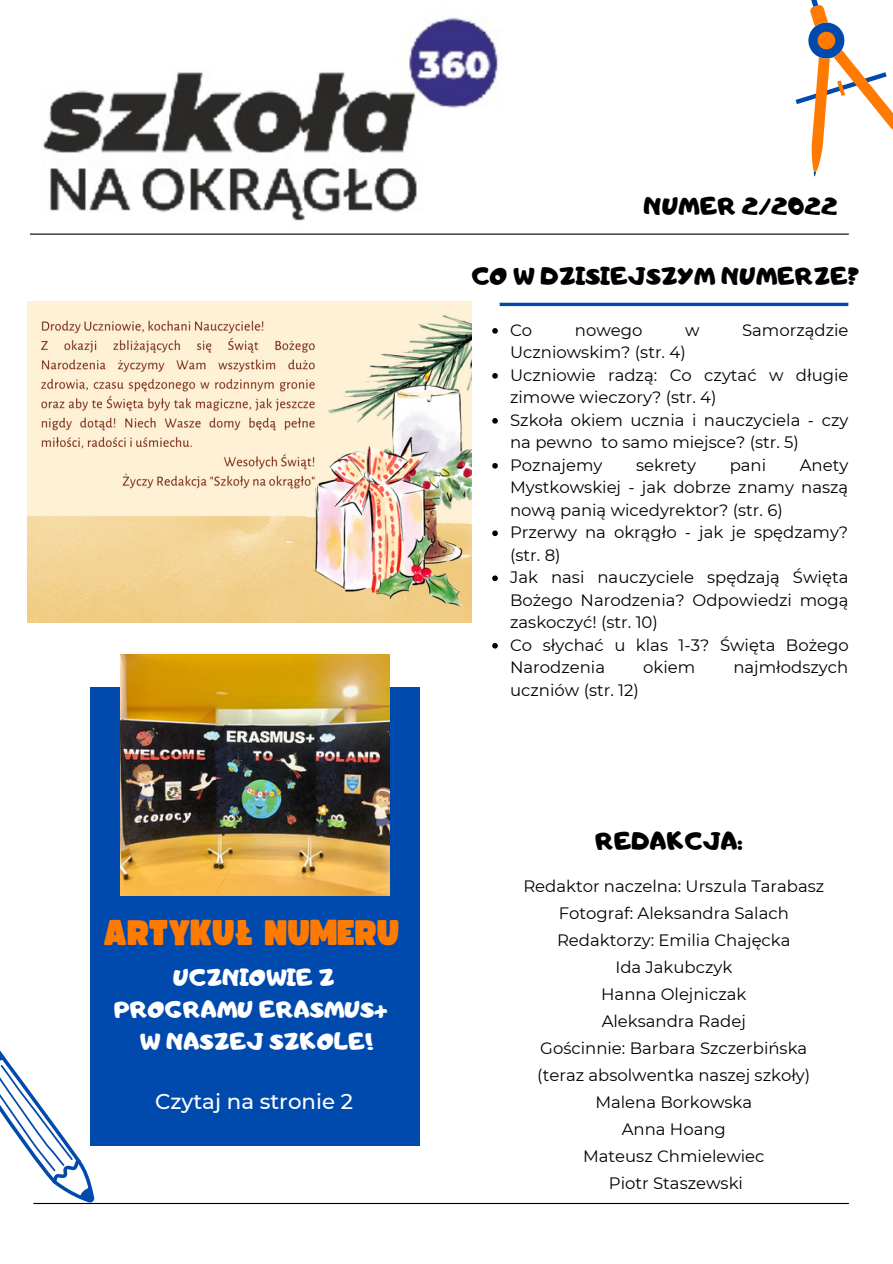
<style>
.page{position:relative;width:893px;height:1264px;background:#fff}
.page>*{position:absolute;margin:0;border:0;box-sizing:border-box;transform-origin:0 0}
.t1{font:35.25px "Funtastic";color:#ff7a00}
.t2{font:24px "Adigiana Toybox";color:#000}
.t3{font:22.95px/32px "Adigiana Toybox";color:#fff;text-align:center}
.t4{font:500 21.3px "Montserrat";color:#fff}
.t5{font:16.5px/22.5px "Montserrat";color:#000}
</style>
<div class="page">
<div style="left:90px;top:686px;width:330px;height:459px;background:#004aad"></div>
<img style="left:120px;top:654px;width:269px;height:242px">
<hr style="left:33px;top:1202px;width:815px;height:1px;background:#000">
<img style="left:43px;top:18px;width:458px;height:203px">
<hr style="left:30px;top:233px;width:818px;height:2px;background:#000">
<svg style="left:0;top:1051px;width:94px;height:151px"></svg>
<svg style="left:795px;top:0;width:97px;height:177px"></svg>
<img style="left:27px;top:301px;width:444px;height:321px">
<hr style="left:499px;top:303px;width:349px;height:3px;background:#004aad">
<svg style="left:492px;top:328px;width:6px;height:6px"></svg>
<svg style="left:492px;top:373px;width:6px;height:5px"></svg>
<svg style="left:492px;top:418px;width:6px;height:5px"></svg>
<svg style="left:492px;top:463px;width:6px;height:5px"></svg>
<svg style="left:492px;top:530px;width:6px;height:6px"></svg>
<svg style="left:492px;top:575px;width:6px;height:6px"></svg>
<svg style="left:492px;top:643px;width:6px;height:5px"></svg>
<h1 class="t1" style="left:104px;top:916px;width:297px">ARTYKUŁ NUMERU</h1>
<h3 class="t3" style="left:114px;top:961px;width:275px">UCZNIOWIE Z<br>PROGRAMU ERASMUS+<br>W NASZEJ SZKOLE!</h3>
<p class="t4" style="left:155px;top:1087px;width:199px">Czytaj na stronie 2</p>
<h2 class="t2" style="left:644px;top:190px;width:195px">NUMER 2/2022</h2>
<h2 class="t2" style="left:471px;top:261px;width:389px">CO W DZISIEJSZYM NUMERZE?</h2>
<p class="t5" style="left:510px;top:319px;width:24px">Co</p>
<p class="t5" style="left:575px;top:319px;width:69px">nowego</p>
<p class="t5" style="left:685px;top:319px;width:16px">w</p>
<p class="t5" style="left:742px;top:319px;width:108px">Samorządzie</p>
<p class="t5" style="left:510px;top:341px;width:340px">Uczniowskim? (str. 4)<br>Uczniowie radzą: Co czytać w długie zimowe wieczory? (str. 4)<br>Szkoła okiem ucznia i nauczyciela - czy na pewno to samo miejsce? (str. 5)<br>Poznajemy</p>
<p class="t5" style="left:636px;top:453px;width:62px">sekrety</p>
<p class="t5" style="left:729px;top:453px;width:38px">pani</p>
<p class="t5" style="left:510px;top:453px;width:340px;text-indent:290px">Anety<br>Mystkowskiej - jak dobrze znamy naszą nową panią wicedyrektor? (str. 6)<br>Przerwy na okrągło - jak je spędzamy? (str. 8)<br>Jak nasi nauczyciele spędzają Święta<br>Bożego Narodzenia? Odpowiedzi mogą zaskoczyć! (str. 10)<br>Co słychać u klas 1-3? Święta Bożego<br>Narodzenia</p>
<p class="t5" style="left:643px;top:656px;width:54px">okiem</p>
<p class="t5" style="left:733px;top:656px;width:116px">najmłodszych</p>
<p class="t5" style="left:510px;top:678px;width:130px">uczniów (str. 12)</p>
<h2 class="t2" style="left:595px;top:825px;width:149px">REDAKCJA:</h2>
<p class="t5" style="left:523px;top:872px;width:302px;line-height:27px;text-align:center">Redaktor naczelna: Urszula Tarabasz<br>Fotograf: Aleksandra Salach<br>Redaktorzy: Emilia Chajęcka<br>Ida Jakubczyk<br>Hanna Olejniczak<br>Aleksandra Radej<br>Gościnnie: Barbara Szczerbińska (teraz absolwentka naszej szkoły)<br>Malena Borkowska<br>Anna Hoang<br>Mateusz Chmielewiec<br>Piotr Staszewski</p>
</div>
